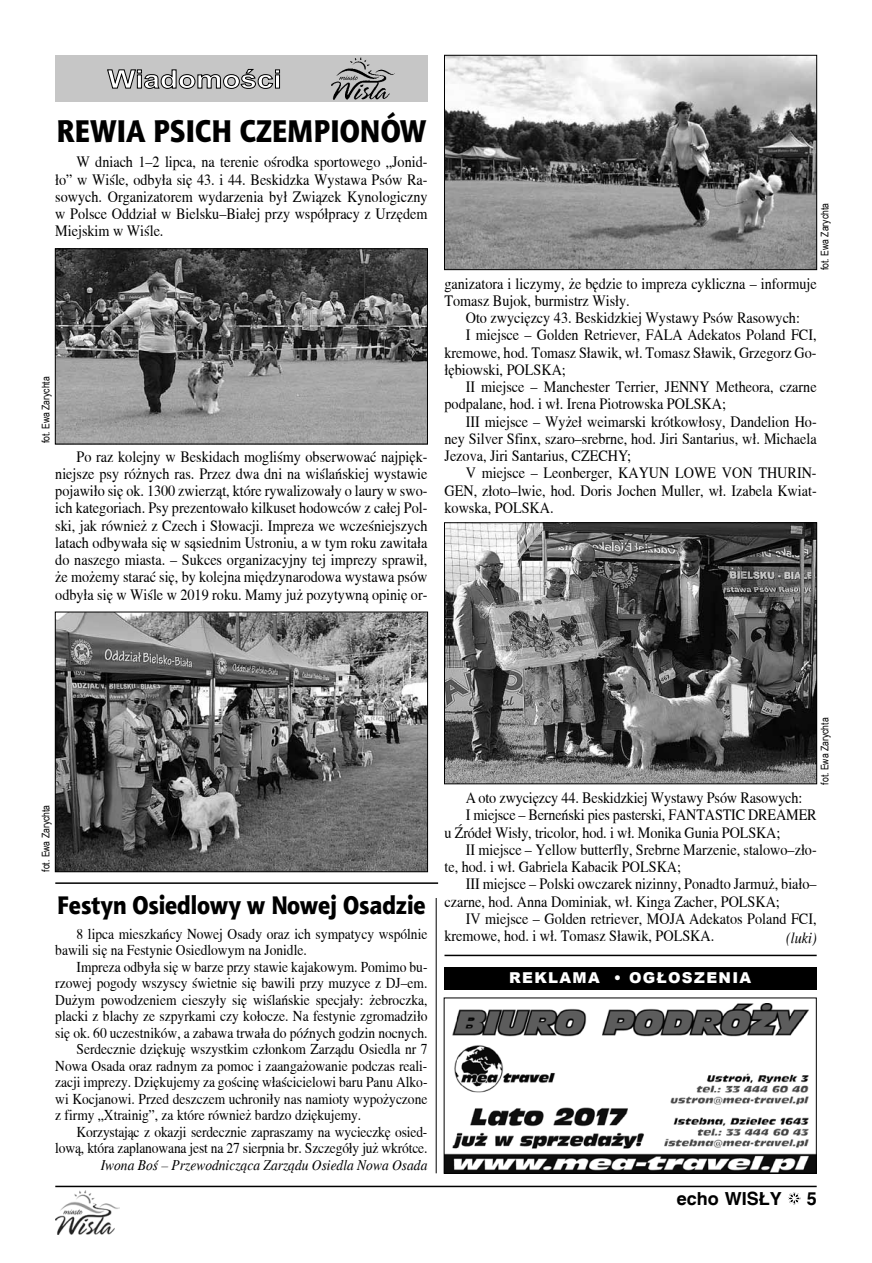
<style>
.page{position:relative;width:872px;height:1263px;background:#fff}
.page>*{position:absolute;margin:0;border:0;box-sizing:border-box;transform-origin:0 0}
.t1{font:31.5px "Aerton TTEFN Black";color:#000;scale:.9 1}
.t2{font:25.5px "Aerton TTEFN Black";color:#000;scale:.89 1}
.t3{font:700 18px "Switzerland";color:#000}
.t4{font:15.75px/17.2px "Toronto";color:#000;text-align:justify;scale:.9 1}
.t5{font:italic 15.75px "Toronto";color:#000;scale:.9 1}
.t6{font:15px/16.5px "Toronto";color:#000;scale:.9 1}
.t7{font:italic 15px "Toronto";color:#000;scale:.9 1}
.t8{font:900 15px "Arial";letter-spacing:.09em;color:#fff}
.t9{font:10.5px "Arial Narrow";color:#000}
</style>
<div class="page">
<hr style="left:55px;top:1186px;width:761px;height:1px;background:#000">
<svg style="left:788px;top:1192px;width:12px;height:13px"></svg>
<img style="left:55px;top:1191px;width:64px;height:43px">
<div style="left:55px;top:55px;width:372px;height:47px;background:#c6c6c6"></div>
<img style="left:332px;top:57px;width:62px;height:43px">
<svg style="left:107px;top:69px;width:173px;height:20px"></svg>
<img style="left:446px;top:1003px;width:368px;height:169px">
<div style="left:444px;top:997px;width:372px;height:177px;border:1px solid #000"></div>
<hr style="left:436px;top:898px;width:1px;height:275px;background:#000">
<div style="left:444px;top:967px;width:372px;height:22px;background:#000"></div>
<img style="left:57px;top:250px;width:369px;height:192px">
<div style="left:55px;top:248px;width:373px;height:196px;border:1px solid #000"></div>
<img style="left:57px;top:614px;width:369px;height:256px">
<div style="left:55px;top:612px;width:373px;height:260px;border:1px solid #000"></div>
<img style="left:446px;top:57px;width:369px;height:211px">
<div style="left:444px;top:55px;width:373px;height:215px;border:1px solid #000"></div>
<img style="left:446px;top:524px;width:369px;height:258px">
<div style="left:444px;top:522px;width:373px;height:262px;border:1px solid #000"></div>
<h1 class="t1" style="left:56px;top:111px;width:412px">REWIA PSICH CZEMPIONÓW</h1>
<p class="t4" style="left:55px;top:153px;width:415px;text-indent:21px">W dniach 1–2 lipca, na terenie ośrodka sportowego „Jonid&shy;ło” w Wiśle, odbyła się 43. i 44. Beskidzka Wystawa Psów Ra&shy;sowych. Organizatorem wydarzenia był Związek Kynologiczny w Polsce Oddział w Bielsku–Białej przy współpracy z Urzędem Miejskim w Wiśle.</p>
<p class="t9" style="left:38px;top:443px;width:69px;rotate:-90deg">fot. Ewa Zarychta</p>
<p class="t4" style="left:55px;top:448px;width:415px;text-indent:21px">Po raz kolejny w Beskidach mogliśmy obserwować najpięk&shy;niejsze psy różnych ras. Przez dwa dni na wiślańskiej wystawie pojawiło się ok. 1300 zwierząt, które rywalizowały o laury w swo&shy;ich kategoriach. Psy prezentowało kilkuset hodowców z całej Pol&shy;ski, jak również z Czech i Słowacji. Impreza we wcześniejszych latach odbywała się w sąsiednim Ustroniu, a w tym roku zawitała do naszego miasta. – Sukces organizacyjny tej imprezy sprawił, że możemy starać się, by kolejna międzynarodowa wystawa psów odbyła się w Wiśle w 2019 roku. Mamy już pozytywną opinię or-</p>
<p class="t9" style="left:817px;top:270px;width:69px;rotate:-90deg">fot. Ewa Zarychta</p>
<p class="t4" style="left:444px;top:275px;width:415px">ganizatora i liczymy, że będzie to impreza cykliczna – informuje<br>Tomasz Bujok, burmistrz Wisły.</p>
<p class="t4" style="left:466px;top:309px;width:373px">Oto zwycięzcy 43. Beskidzkiej Wystawy Psów Rasowych:</p>
<p class="t4" style="left:466px;top:326px;width:391px">I miejsce – Golden Retriever, FALA Adekatos Poland FCI,</p>
<p class="t4" style="left:444px;top:344px;width:415px">kremowe, hod. Tomasz Sławik, wł. Tomasz Sławik, Grzegorz Go-</p>
<p class="t4" style="left:444px;top:361px;width:136px">łębiowski, POLSKA;</p>
<p class="t4" style="left:466px;top:378px;width:391px">II miejsce – Manchester Terrier, JENNY Metheora, czarne</p>
<p class="t4" style="left:444px;top:395px;width:314px">podpalane, hod. i wł. Irena Piotrowska POLSKA;</p>
<p class="t4" style="left:466px;top:413px;width:391px">III miejsce – Wyżeł weimarski krótkowłosy, Dandelion Ho-</p>
<p class="t4" style="left:444px;top:430px;width:415px">ney Silver Sfinx, szaro–srebrne, hod. Jiri Santarius, wł. Michaela</p>
<p class="t4" style="left:444px;top:447px;width:209px">Jezova, Jiri Santarius, CZECHY;</p>
<p class="t4" style="left:466px;top:464px;width:391px">V miejsce – Leonberger, KAYUN LOWE VON THURIN-</p>
<p class="t4" style="left:444px;top:482px;width:415px">GEN, złoto–lwie, hod. Doris Jochen Muller, wł. Izabela Kwiat-</p>
<p class="t4" style="left:444px;top:499px;width:123px">kowska, POLSKA.</p>
<p class="t9" style="left:38px;top:872px;width:69px;rotate:-90deg">fot. Ewa Zarychta</p>
<h2 class="t2" style="left:57px;top:889px;width:415px">Festyn Osiedlowy w Nowej Osadzie</h2>
<p class="t6" style="left:55px;top:925px;width:415px;text-indent:21px">8 lipca mieszkańcy Nowej Osady oraz ich sympatycy wspólnie bawili się na Festynie Osiedlowym na Jonidle.</p>
<p class="t6" style="left:77px;top:958px;width:391px">Impreza odbyła się w barze przy stawie kajakowym. Pomimo bu-</p>
<p class="t6" style="left:55px;top:975px;width:415px">rzowej pogody wszyscy świetnie się bawili przy muzyce z DJ–em.</p>
<p class="t6" style="left:55px;top:991px;width:415px">Dużym powodzeniem cieszyły się wiślańskie specjały: żebroczka,</p>
<p class="t6" style="left:55px;top:1008px;width:415px">placki z blachy ze szpyrkami czy kołocze. Na festynie zgromadziło</p>
<p class="t6" style="left:55px;top:1024px;width:415px">się ok. 60 uczestników, a zabawa trwała do późnych godzin nocnych.</p>
<p class="t6" style="left:77px;top:1041px;width:391px">Serdecznie dziękuję wszystkim członkom Zarządu Osiedla nr 7</p>
<p class="t6" style="left:55px;top:1057px;width:415px">Nowa Osada oraz radnym za pomoc i zaangażowanie podczas reali-</p>
<p class="t6" style="left:55px;top:1074px;width:415px">zacji imprezy. Dziękujemy za gościnę właścicielowi baru Panu Alko-</p>
<p class="t6" style="left:55px;top:1090px;width:415px">wi Kocjanowi. Przed deszczem uchroniły nas namioty wypożyczone</p>
<p class="t6" style="left:55px;top:1107px;width:341px">z firmy „Xtrainig”, za które również bardzo dziękujemy.</p>
<p class="t6" style="left:77px;top:1123px;width:391px">Korzystając z okazji serdecznie zapraszamy na wycieczkę osied-</p>
<p class="t6" style="left:55px;top:1140px;width:415px">lową, która zaplanowana jest na 27 sierpnia br. Szczegóły już wkrótce.</p>
<p class="t7" style="left:101px;top:1156px;width:364px">Iwona Boś – Przewodnicząca Zarządu Osiedla Nowa Osada</p>
<p class="t9" style="left:817px;top:785px;width:69px;rotate:-90deg">fot. Ewa Zarychta</p>
<p class="t4" style="left:466px;top:789px;width:375px">A oto zwycięzcy 44. Beskidzkiej Wystawy Psów Rasowych:</p>
<p class="t4" style="left:466px;top:806px;width:391px">I miejsce – Berneński pies pasterski, FANTASTIC DREAMER</p>
<p class="t4" style="left:444px;top:824px;width:374px">u Źródeł Wisły, tricolor, hod. i wł. Monika Gunia POLSKA;</p>
<p class="t4" style="left:466px;top:841px;width:391px">II miejsce – Yellow butterfly, Srebrne Marzenie, stalowo–zło-</p>
<p class="t4" style="left:444px;top:858px;width:264px">te, hod. i wł. Gabriela Kabacik POLSKA;</p>
<p class="t4" style="left:466px;top:875px;width:391px">III miejsce – Polski owczarek nizinny, Ponadto Jarmuż, biało–</p>
<p class="t4" style="left:444px;top:893px;width:374px">czarne, hod. Anna Dominiak, wł. Kinga Zacher, POLSKA;</p>
<p class="t4" style="left:466px;top:910px;width:391px">IV miejsce – Golden retriever, MOJA Adekatos Poland FCI,</p>
<p class="t4" style="left:444px;top:927px;width:301px">kremowe, hod. i wł. Tomasz Sławik, POLSKA.</p>
<p class="t5" style="left:786px;top:929px;width:36px">(luki)</p>
<p class="t8" style="left:509px;top:967px;width:243px">REKLAMA • OGŁOSZENIA</p>
<p class="t3" style="left:677px;top:1187px;width:107px">echo WISŁY</p>
<p class="t3" style="left:806px;top:1187px;width:12px">5</p>
</div>
